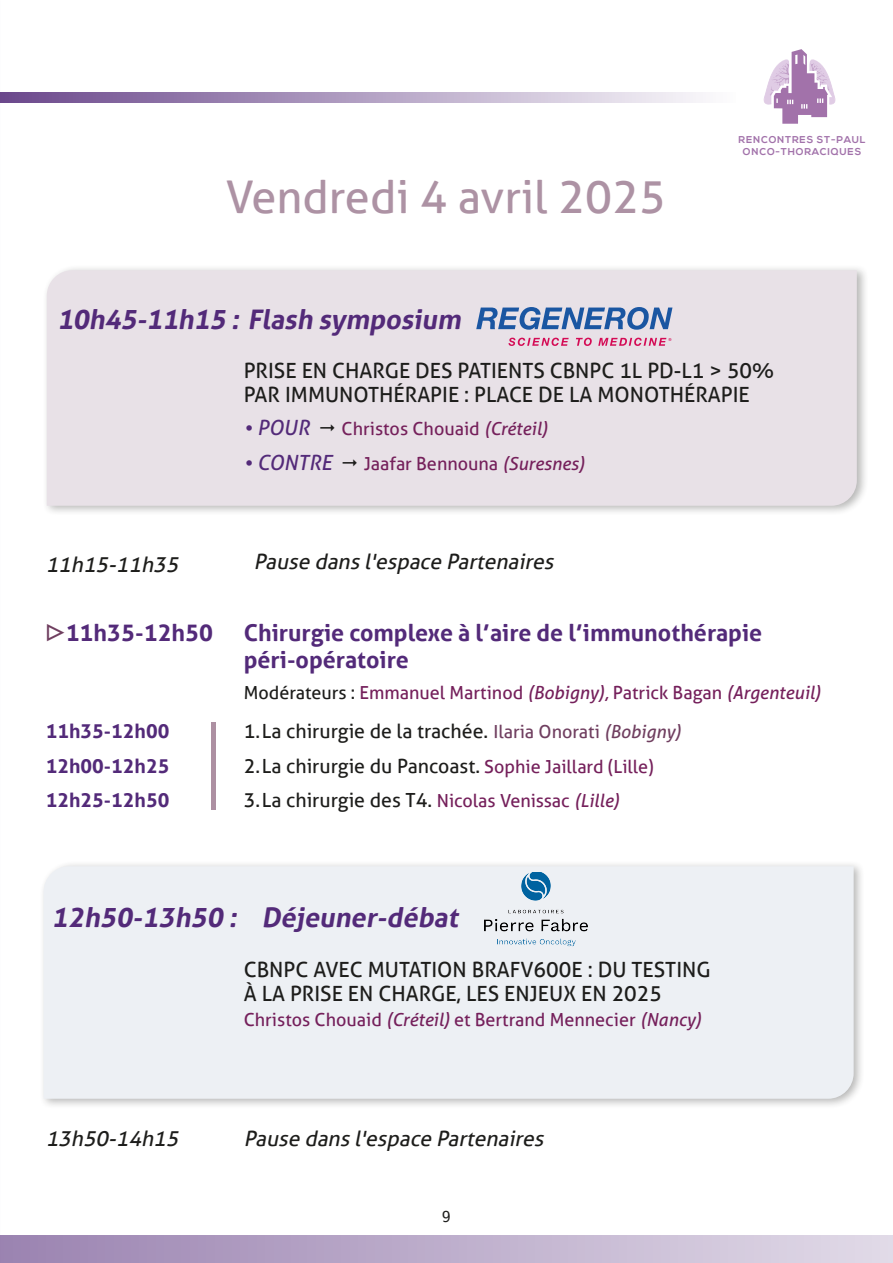
<style>
.page{position:relative;width:893px;height:1263px;background:#fff}
.page>*{position:absolute;margin:0;border:0;box-sizing:border-box;transform-origin:0 0}
.t1{font:45px "Aller";color:#ad92a4}
.t2{font:italic 700 27px "Aller";color:#532a79}
.t3{font:700 23.25px/27px "Aller";color:#532a79}
.t4{font:21px/24px "Aller";color:#1d1d1b}
.t5{font:italic 21px "Aller";color:#1d1d1b}
.t6{font:italic 21px "Aller";color:#532a79}
.t7{font:italic 21px "Aller";color:#532a79}
.t8{font:19.5px "Aller";color:#1d1d1b}
.t9{font:700 19.5px "Aller";color:#532a79}
.t10{font:18px "Aller";color:#75205b}
.t11{font:15px "Menlo";color:#1d1d1b}
.t12{font:700 9.9px/11.9px "Nexa";letter-spacing:.08em;color:#a272aa;text-align:center}
.s1{font-style:inherit}
.s2{font-style:italic}
.s3{font-family:"Templars Cipher Plus";font-weight:400;font-size:23.7px;color:#703f60}
.s4{color:#1d1d1b}
.s5{font-size:18px;color:#703f60}
.s6{font-style:italic;font-size:18px;color:#703f60}
.s7{font-size:18px;color:#75205b}
.s8{font-style:italic;font-size:18px;color:#75205b}
</style>
<div class="page">
<div style="left:0;top:1235px;width:893px;height:28px;background:linear-gradient(to right,#9a83b1,#e1dae8)"></div>
<div style="left:42px;top:264px;width:827px;height:253px;background:#1d1d1b;opacity:.32"></div>
<div style="left:47px;top:270px;width:810px;height:236px;background:#e8e1e7"></div>
<svg style="left:0;top:93px;width:703px;height:10px;background:#b09ec1"></svg>
<svg style="left:763px;top:49px;width:73px;height:75px"></svg>
<svg style="left:476px;top:307px;width:196px;height:23px;background:#819bc4"></svg>
<svg style="left:508px;top:338px;width:61px;height:8px"></svg>
<svg style="left:576px;top:338px;width:16px;height:8px"></svg>
<svg style="left:598px;top:338px;width:73px;height:8px"></svg>
<div style="left:39px;top:860px;width:827px;height:249px;background:#1d1d1b;opacity:.32"></div>
<div style="left:44px;top:866px;width:810px;height:233px;background:#edf0f4"></div>
<img style="left:467px;top:872px;width:143px;height:105px">
<hr style="left:212px;top:723px;width:4px;height:87px;background:#ad90a2">
<svg style="left:321px;top:424px;width:14px;height:8px"></svg>
<svg style="left:343px;top:459px;width:14px;height:7px"></svg>
<p class="t1" style="left:226px;top:170px;width:442px">Vendredi 4 avril 2025</p>
<p class="t12" style="left:738px;top:134px;width:129px">RENCONTRES ST-PAUL<br>ONCO-THORACIQUES</p>
<p class="t2" style="left:57px;top:302px;width:410px">10h45-11h15 : Flash symposium</p>
<p class="t4" style="left:244px;top:359px;width:532px">PRISE EN CHARGE DES PATIENTS CBNPC 1L PD-L1 &gt; 50%<br>PAR IMMUNOTHÉRAPIE : PLACE DE LA MONOTHÉRAPIE</p>
<p class="t7" style="left:244px;top:414px;width:67px"><span class="s1">•</span> POUR</p>
<p class="t10" style="left:342px;top:418px;width:208px">Christos Chouaid <span class="s2">(Créteil)</span></p>
<p class="t6" style="left:244px;top:449px;width:90px">• CONTRE</p>
<p class="t10" style="left:364px;top:452px;width:223px">Jaafar Bennouna <span class="s2">(Suresnes)</span></p>
<p class="t5" style="left:46px;top:551px;width:139px">11h15-11h35</p>
<p class="t5" style="left:254px;top:548px;width:306px">Pause dans l'espace Partenaires</p>
<p class="t3" style="left:46px;top:619px;width:169px"><span class="s3">e</span>11h35-12h50</p>
<p class="t3" style="left:244px;top:619px;width:520px">Chirurgie complexe à l’aire de l’immunothérapie péri-opératoire</p>
<p class="t10" style="left:244px;top:682px;width:579px"><span class="s4">Modérateurs :</span> Emmanuel Martinod <span class="s2">(Bobigny),</span> Patrick Bagan <span class="s2">(Argenteuil)</span></p>
<p class="t9" style="left:46px;top:719px;width:125px">11h35-12h00</p>
<p class="t8" style="left:244px;top:719px;width:439px">1.La chirurgie de la trachée. <span class="s5">Ilaria Onorati</span> <span class="s6">(Bobigny)</span></p>
<p class="t9" style="left:46px;top:754px;width:125px">12h00-12h25</p>
<p class="t8" style="left:244px;top:754px;width:412px">2.La chirurgie du Pancoast. <span class="s7">Sophie Jaillard (Lille)</span></p>
<p class="t9" style="left:46px;top:788px;width:125px">12h25-12h50</p>
<p class="t8" style="left:244px;top:788px;width:377px">3.La chirurgie des T4. <span class="s7">Nicolas Venissac</span> <span class="s8">(Lille)</span></p>
<p class="t2" style="left:52px;top:901px;width:413px">12h50-13h50 : Déjeuner-débat</p>
<p class="t4" style="left:244px;top:957px;width:468px">CBNPC AVEC MUTATION BRAFV600E : DU TESTING<br>À LA PRISE EN CHARGE, LES ENJEUX EN 2025</p>
<p class="t10" style="left:244px;top:1009px;width:459px">Christos Chouaid <span class="s2">(Créteil)</span> et Bertrand Mennecier <span class="s2">(Nancy)</span></p>
<p class="t5" style="left:46px;top:1126px;width:139px">13h50-14h15</p>
<p class="t5" style="left:244px;top:1126px;width:306px">Pause dans l'espace Partenaires</p>
<p class="t11" style="left:442px;top:1206px;width:11px">9</p>
</div>
